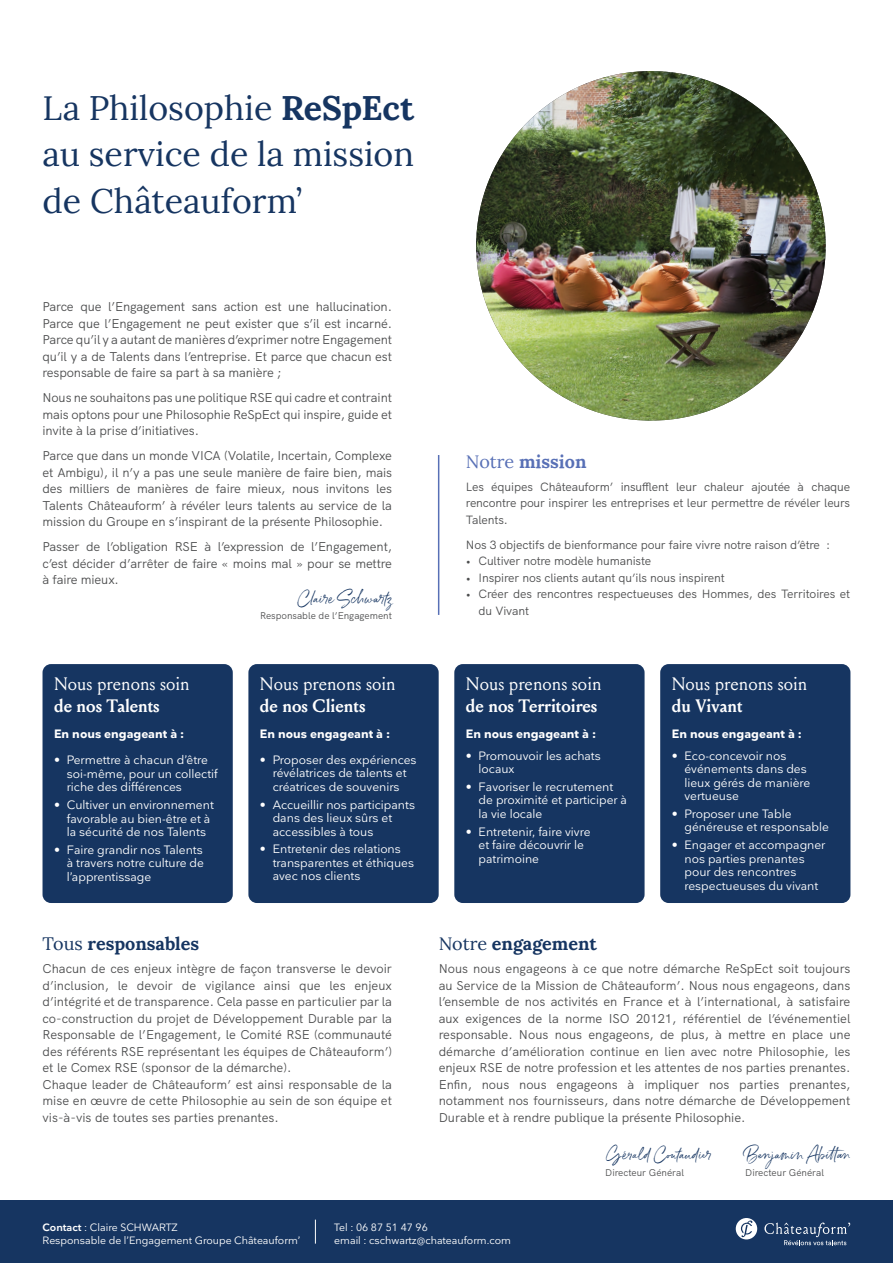
<style>
.page{position:relative;width:893px;height:1263px;background:#fff}
.page>*{position:absolute;margin:0;border:0;box-sizing:border-box;transform-origin:0 0}
.Titre{font:34.05px/46.3px "Lora";color:#163561;text-align:justify}
.Infos{font:18px "Louize";color:#fff}
.Infos-2{font:700 18px "Louize";color:#fff}
.Titre-2{font:700 18px "Lora";color:#163561}
.Titre-3{font:700 18px "Lora";color:#5870b6}
.Titre-4{font:13.5px "Belluga";color:#163561}
.Textes{font:12.75px/16.5px "HK Grotesk";letter-spacing:-.01em;color:#4b4c4d;text-align:justify}
.Style_de_paragraphe{font:12.75px/16.5px "HK Grotesk";color:#4b4c4d;text-align:justify}
.t1{font:12px/13.5px "Nationale";color:#fff}
.Textes-2{font:12px/16.5px "HK Grotesk";letter-spacing:-.01em;color:#4b4c4d;text-align:justify}
.Infos-3{font:700 12px "Nationale";color:#fff}
.Infos-4{font:10.5px "Nationale";color:#fff}
.Titre-5{font:9.75px "HK Grotesk";color:#4b4c4d}
.s1{font-weight:700}
.s2{font-weight:400}
.s3{font-weight:600}
</style>
<div class="page">
<div style="left:0;top:1200px;width:893px;height:63px;background:#163561"></div>
<svg style="left:736px;top:1218px;width:21px;height:21px"></svg>
<svg style="left:764px;top:1222px;width:86px;height:23px"></svg>
<svg style="left:315px;top:1219px;width:1px;height:24px"></svg>
<div style="left:43px;top:664px;width:190px;height:239px;background:#163561;border-radius:9px"></div>
<img style="left:476px;top:71px;width:350px;height:350px;border-radius:175px">
<div style="left:248px;top:664px;width:191px;height:239px;background:#163561;border-radius:9px"></div>
<div style="left:454px;top:664px;width:191px;height:239px;background:#163561;border-radius:9px"></div>
<div style="left:660px;top:664px;width:190px;height:239px;background:#163561;border-radius:9px"></div>
<hr style="left:438px;top:455px;width:1px;height:160px;background:#5870b6">
<p class="Titre" style="left:43px;top:82px;width:373px">La Philosophie <span class="s1">ReSpEct </span>au service de la mission de Châteauform’</p>
<p class="Textes" style="left:43px;top:297px;width:351px">Parce que l’Engagement sans action est une hallucination.<br>Parce que l’Engagement ne peut exister que s’il est incarné.<br>Parce qu’il y a autant de manières d’exprimer notre Engagement qu’il y a de Talents dans l’entreprise. Et parce que chacun est responsable de faire sa part à sa manière ;</p>
<p class="Textes" style="left:43px;top:388px;width:351px">Nous ne souhaitons pas une politique RSE qui cadre et contraint mais optons pour une Philosophie ReSpEct qui inspire, guide et invite à la prise d’initiatives.</p>
<p class="Textes" style="left:43px;top:446px;width:351px">Parce que dans un monde VICA (Volatile, Incertain, Complexe et Ambigu), il n’y a pas une seule manière de faire bien, mais des milliers de manières de faire mieux, nous invitons les Talents Châteauform’ à révéler leurs talents au service de la mission du Groupe en s’inspirant de la présente Philosophie.</p>
<p class="Textes" style="left:43px;top:537px;width:351px">Passer de l’obligation RSE à l’expression de l’Engagement, c’est décider d’arrêter de faire « moins mal » pour se mettre à faire mieux.</p>
<p class="Infos" style="left:54px;top:671px;width:137px">Nous prenons soin</p>
<p class="Infos-2" style="left:54px;top:692px;width:107px">de nos Talents</p>
<p class="Infos-3" style="left:54px;top:727px;width:132px">En nous engageant à :</p>
<p class="t1" style="left:67px;top:753px;width:153px;text-indent:-13px">• Permettre à chacun d’être soi-même, pour un collectif riche des différences</p>
<p class="t1" style="left:67px;top:798px;width:149px;text-indent:-13px">• Cultiver un environnement favorable au bien-être et à la sécurité de nos Talents</p>
<p class="t1" style="left:67px;top:843px;width:139px;text-align:justify;text-indent:-13px">• Faire grandir nos Talents à travers notre culture de l’apprentissage</p>
<p class="Titre-2" style="left:43px;top:928px;width:158px"><span class="s2">Tous</span> responsables</p>
<p class="Titre-4" style="left:297px;top:591px;width:96px">Claire Schwartz</p>
<p class="Titre-5" style="left:260px;top:608px;width:133px">Responsable de l’Engagement</p>
<p class="Infos" style="left:260px;top:671px;width:137px">Nous prenons soin</p>
<p class="Infos-2" style="left:260px;top:692px;width:107px">de nos Clients</p>
<p class="Infos-3" style="left:260px;top:726px;width:132px">En nous engageant à :</p>
<p class="t1" style="left:260px;top:753px;width:158px;text-align:center">• Proposer des expériences révélatrices de talents et créatrices de souvenirs</p>
<p class="t1" style="left:273px;top:798px;width:144px;text-indent:-13px">• Accueillir nos participants dans des lieux sûrs et accessibles à tous</p>
<p class="t1" style="left:273px;top:842px;width:143px;text-indent:-13px">• Entretenir des relations transparentes et éthiques avec nos clients</p>
<p class="Style_de_paragraphe" style="left:43px;top:960px;width:351px">Chacun de ces enjeux intègre de façon transverse le devoir d’inclusion, le devoir de vigilance ainsi que les enjeux d’intégrité et de transparence. Cela passe en particulier par la co-construction du projet de Développement Durable par la Responsable de l’Engagement, le Comité RSE (communauté des référents RSE représentant les équipes de Châteauform’) et le Comex RSE (sponsor de la démarche).</p>
<p class="Style_de_paragraphe" style="left:43px;top:1075px;width:351px">Chaque leader de Châteauform’ est ainsi responsable de la mise en œuvre de cette Philosophie au sein de son équipe et vis-à-vis de toutes ses parties prenantes.</p>
<p class="Titre-3" style="left:466px;top:447px;width:122px"><span class="s2">Notre</span> mission</p>
<p class="Textes-2" style="left:466px;top:477px;width:386px">Les équipes Châteauform’ insufflent leur chaleur ajoutée à chaque rencontre pour inspirer les entreprises et leur permettre de révéler leurs Talents.</p>
<p class="Textes-2" style="left:466px;top:535px;width:366px">Nos 3 objectifs de bienformance pour faire vivre notre raison d’être :</p>
<p class="Textes-2" style="left:466px;top:552px;width:187px">• Cultiver notre modèle humaniste</p>
<p class="Textes-2" style="left:466px;top:568px;width:260px">• Inspirer nos clients autant qu’ils nous inspirent</p>
<p class="Textes-2" style="left:479px;top:585px;width:373px;text-indent:-13px">• Créer des rencontres respectueuses des Hommes, des Territoires et du Vivant</p>
<p class="Infos" style="left:466px;top:671px;width:137px">Nous prenons soin</p>
<p class="Infos-2" style="left:466px;top:692px;width:133px">de nos Territoires</p>
<p class="Infos-3" style="left:466px;top:726px;width:132px">En nous engageant à :</p>
<p class="t1" style="left:479px;top:749px;width:124px;text-indent:-13px">• Promouvoir les achats locaux</p>
<p class="t1" style="left:479px;top:780px;width:150px;text-indent:-13px">• Favoriser le recrutement de proximité et participer à la vie locale</p>
<p class="t1" style="left:479px;top:825px;width:113px;text-indent:-13px">• Entretenir, faire vivre et faire découvrir le patrimoine</p>
<p class="Titre-2" style="left:439px;top:928px;width:160px"><span class="s2">Notre</span> engagement</p>
<p class="Infos" style="left:672px;top:671px;width:137px">Nous prenons soin</p>
<p class="Infos-2" style="left:672px;top:692px;width:72px">du Vivant</p>
<p class="Infos-3" style="left:672px;top:726px;width:132px">En nous engageant à :</p>
<p class="t1" style="left:684px;top:749px;width:127px;text-indent:-13px">• Eco-concevoir nos événements dans des lieux gérés de manière vertueuse</p>
<p class="t1" style="left:684px;top:807px;width:146px;text-indent:-13px">• Proposer une Table généreuse et responsable</p>
<p class="t1" style="left:684px;top:838px;width:142px;text-indent:-13px">• Engager et accompagner nos parties prenantes pour des rencontres respectueuses du vivant</p>
<p class="Textes" style="left:439px;top:960px;width:413px">Nous nous engageons à ce que notre démarche ReSpEct soit toujours au Service de la Mission de Châteauform’. Nous nous engageons, dans l’ensemble de nos activités en France et à l’international, à satisfaire aux exigences de la norme ISO 20121, référentiel de l’événementiel responsable. Nous nous engageons, de plus, à mettre en place une démarche d’amélioration continue en lien avec notre Philosophie, les enjeux RSE de notre profession et les attentes de nos parties prenantes.</p>
<p class="Textes" style="left:439px;top:1075px;width:413px">Enfin, nous nous engageons à impliquer nos parties prenantes, notamment nos fournisseurs, dans notre démarche de Développement Durable et à rendre publique la présente Philosophie.</p>
<p class="Titre-4" style="left:605px;top:1147px;width:108px">Gérald Coutaudier</p>
<p class="Titre-5" style="left:605px;top:1165px;width:80px">Directeur Général</p>
<p class="Titre-4" style="left:745px;top:1147px;width:107px">Benjamin Abittan</p>
<p class="Titre-5" style="left:745px;top:1165px;width:80px">Directeur Général</p>
<p class="Infos-4" style="left:43px;top:1221px;width:137px"><span class="s3">Contact</span> : Claire SCHWARTZ</p>
<p class="Infos-4" style="left:43px;top:1234px;width:259px">Responsable de l’Engagement Groupe Châteauform’</p>
<p class="Infos-4" style="left:334px;top:1221px;width:95px">Tel : 06 87 51 47 96</p>
<p class="Infos-4" style="left:334px;top:1234px;width:178px">email : cschwartz@chateauform.com</p>
</div>
